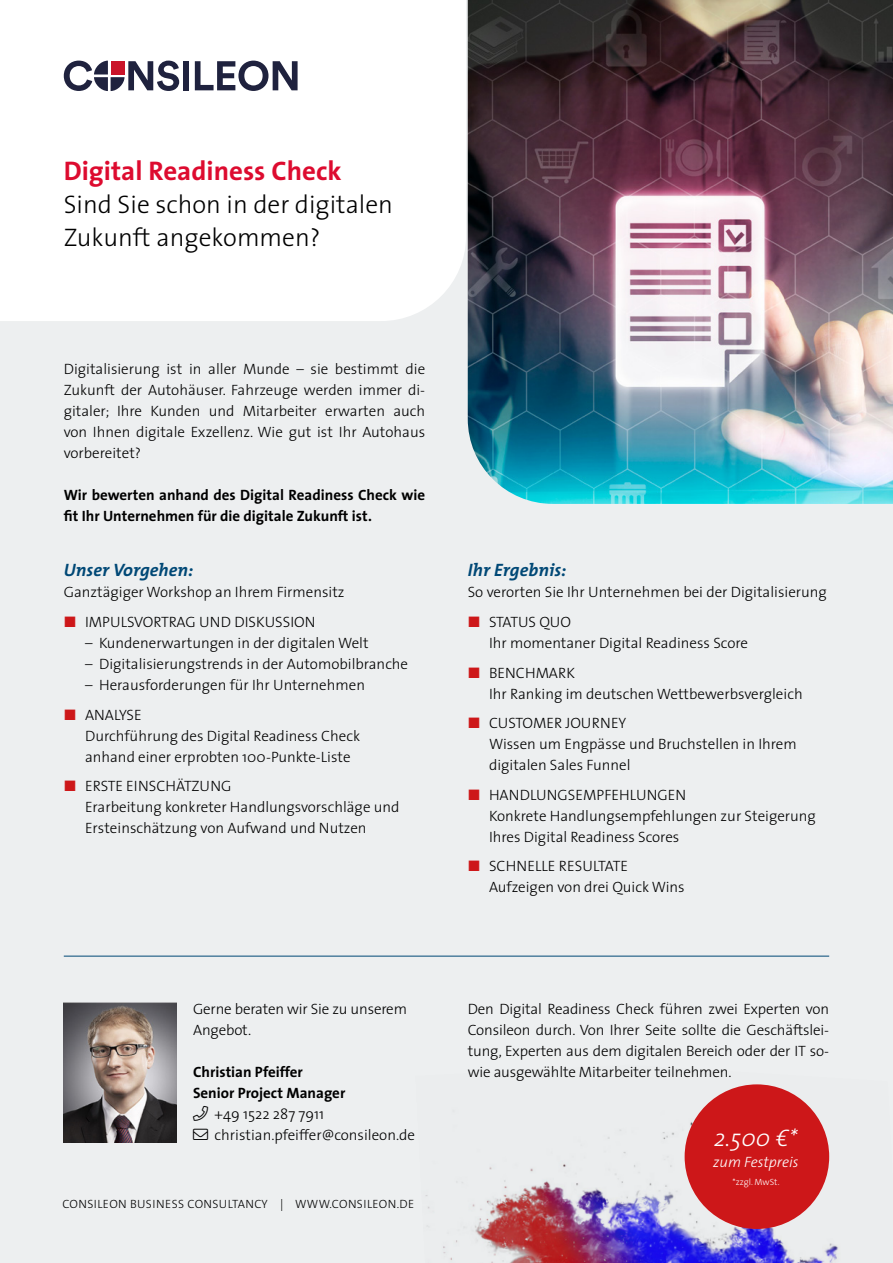
<style>
.page{position:relative;width:893px;height:1263px;background:#edeff0}
.page>*{position:absolute;margin:0;border:0;box-sizing:border-box;transform-origin:0 0}
.Fliesstext{font:700 27px "The Sans";color:#dd0b2f}
.Fliesstext-2{font:300 25.5px/33px "The Sans";color:#000}
.Infobox{font:italic 300 24px "The Sans";color:#fff}
.Fliesstext-3{font:italic 700 18px "The Mix";letter-spacing:.005em;color:#004876}
.Fliesstext-4{font:300 15px/21px "The Sans";color:#000}
.Fliesstext-5{font:700 15px/21px "The Sans";color:#000}
.Headline_Grafik{font:300 15px/21px "The Sans";letter-spacing:-.01em;color:#000}
.Headline_Grafik-2{font:700 15px "The Sans";color:#000}
.Infobox-2{font:italic 300 15px "The Sans";color:#fff}
.Headline_Grafik-3{font:300 12px "The Sans";letter-spacing:.03em;color:#000}
.Infobox-3{font:300 9px "The Sans";color:#fff}
</style>
<div class="page">
<img style="left:425px;top:1084px;width:414px;height:179px">
<img style="left:468px;top:0;width:425px;height:504px">
<div style="left:0;top:0;width:466px;height:321px;background:#fff"></div>
<div style="left:685px;top:1084px;width:144px;height:145px;background:#cd1719;border-radius:50%"></div>
<div style="left:183px;top:61px;width:6px;height:29px;background:#1f223e"></div>
<svg style="left:195px;top:61px;width:103px;height:30px;background:#9193a1"></svg>
<svg style="left:64px;top:61px;width:115px;height:30px;background:#908796"></svg>
<img style="left:64px;top:1002px;width:113px;height:141px">
<hr style="left:64px;top:956px;width:765px;height:1px;background:#004876">
<p class="Fliesstext" style="left:64px;top:148px;width:279px">Digital Readiness Check</p>
<p class="Fliesstext-2" style="left:64px;top:187px;width:331px">Sind Sie schon in der digitalen<br>Zukunft angekommen?</p>
<p class="Fliesstext-4" style="left:64px;top:357px;width:363px;text-align:justify">Digitalisierung ist in aller Munde – sie bestimmt die Zukunft der Autohäuser. Fahrzeuge werden immer di&shy;gitaler; Ihre Kunden und Mitarbeiter erwarten auch von Ihnen digitale Exzellenz. Wie gut ist Ihr Autohaus vorbereitet?</p>
<p class="Fliesstext-5" style="left:64px;top:484px;width:363px">Wir bewerten anhand des Digital Readiness Check wie fit Ihr Unternehmen für die digitale Zukunft ist.</p>
<p class="Fliesstext-3" style="left:64px;top:555px;width:131px">Unser Vorgehen:</p>
<p class="Fliesstext-4" style="left:64px;top:581px;width:282px">Ganztägiger Workshop an Ihrem Firmensitz</p>
<p class="Fliesstext-4" style="left:85px;top:611px;width:232px">IMPULSVORTRAG UND DISKUSSION</p>
<p class="Fliesstext-4" style="left:85px;top:632px;width:285px">– Kundenerwartungen in der digitalen Welt</p>
<p class="Fliesstext-4" style="left:85px;top:653px;width:325px">– Digitalisierungstrends in der Automobilbranche</p>
<p class="Fliesstext-4" style="left:85px;top:674px;width:282px">– Herausforderungen für Ihr Unternehmen</p>
<p class="Fliesstext-4" style="left:85px;top:703px;width:277px">ANALYSE<br>Durchführung des Digital Readiness Check anhand einer erprobten 100-Punkte-Liste</p>
<p class="Fliesstext-4" style="left:85px;top:775px;width:316px">ERSTE EINSCHÄTZUNG<br>Erarbeitung konkreter Handlungsvorschläge und<br>Ersteinschätzung von Aufwand und Nutzen</p>
<p class="Headline_Grafik" style="left:193px;top:997px;width:215px">Gerne beraten wir Sie zu unserem<br>Angebot.</p>
<p class="Headline_Grafik-2" style="left:193px;top:1059px;width:111px">Christian Pfeiffer</p>
<p class="Fliesstext-5" style="left:193px;top:1081px;width:154px">Senior Project Manager</p>
<p class="Fliesstext-4" style="left:215px;top:1102px;width:111px">+49 1522 287 7911</p>
<p class="Fliesstext-4" style="left:193px;top:1123px;width:224px">→ christian.pfeiffer@consileon.de</p>
<p class="Headline_Grafik-3" style="left:62px;top:1194px;width:353px">CONSILEON BUSINESS CONSULTANCY | WWW.CONSILEON.DE</p>
<p class="Fliesstext-3" style="left:468px;top:555px;width:100px">Ihr Ergebnis:</p>
<p class="Fliesstext-4" style="left:468px;top:581px;width:361px">So verorten Sie Ihr Unternehmen bei der Digitalisierung</p>
<p class="Fliesstext-4" style="left:489px;top:611px;width:261px">STATUS QUO<br>Ihr momentaner Digital Readiness Score</p>
<p class="Fliesstext-4" style="left:489px;top:661px;width:315px">BENCHMARK<br>Ihr Ranking im deutschen Wettbewerbsvergleich</p>
<p class="Fliesstext-4" style="left:489px;top:712px;width:309px">CUSTOMER JOURNEY<br>Wissen um Engpässe und Bruchstellen in Ihrem digitalen Sales Funnel</p>
<p class="Fliesstext-4" style="left:489px;top:783px;width:328px">HANDLUNGSEMPFEHLUNGEN<br>Konkrete Handlungsempfehlungen zur Steigerung<br>Ihres Digital Readiness Scores</p>
<p class="Fliesstext-4" style="left:489px;top:855px;width:197px">SCHNELLE RESULTATE<br>Aufzeigen von drei Quick Wins</p>
<p class="Fliesstext-4" style="left:468px;top:997px;width:363px;text-align:justify">Den Digital Readiness Check führen zwei Experten von Consileon durch. Von Ihrer Seite sollte die Geschäftslei&shy;tung, Experten aus dem digitalen Bereich oder der IT so&shy;wie ausgewählte Mitarbeiter teilnehmen.</p>
<p class="Infobox" style="left:714px;top:1118px;width:85px">2.500 €*</p>
<p class="Infobox-2" style="left:713px;top:1149px;width:87px">zum Festpreis</p>
<p class="Infobox-3" style="left:732px;top:1174px;width:49px">*zzgl. MwSt.</p>
</div>
